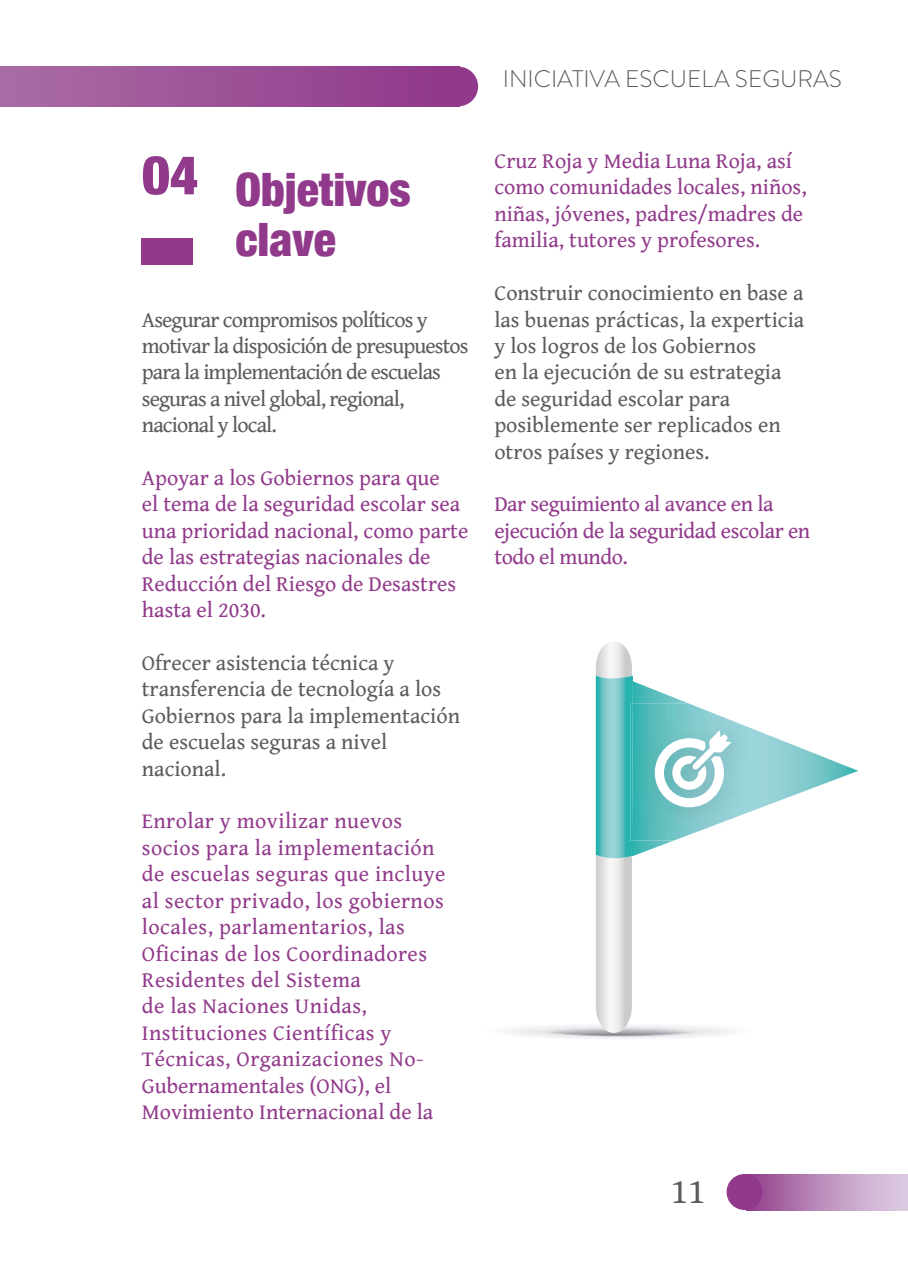
<style>
.page{position:relative;width:908px;height:1282px;background:#fff}
.page>*{position:absolute;margin:0;border:0;box-sizing:border-box;transform-origin:0 0}
.t1{font:900 condensed 54px "Helvetica Neue";color:#913a8b}
.t2{font:900 condensed 46px/49.6px "Helvetica Neue";color:#913a8b}
.t3{font:36px "Gentium Book Basic";color:#5a5b5d}
.t4{font:300 24px "Brandon Grotesque";color:#5a5b5d}
.t5{font:22px/26.4px "Gentium Book Basic";letter-spacing:.02em;color:#913a8b}
.t6{font:22px/26.4px "Gentium Book Basic";color:#5a5b5d}
.t7{font:22px/26.4px "Gentium Book Basic";color:#913a8b}
.t8{font:22px/26.4px "Gentium Book Basic";letter-spacing:-.04em;color:#5a5b5d}
.t9{font:22px/26.4px "Gentium Book Basic";letter-spacing:-.02em;color:#913a8b}
</style>
<div class="page">
<div style="left:0;top:67px;width:459px;height:39px;background:linear-gradient(to right,#aa6ca5,#903789)"></div>
<div style="left:438px;top:67px;width:40px;height:39px;background:#913a8b;border-radius:50%"></div>
<div style="left:746px;top:1173px;width:161px;height:36px;background:linear-gradient(to right,#94448e,#e2d6e8)"></div>
<div style="left:726px;top:1173px;width:36px;height:36px;background:#913a8b;border-radius:50%"></div>
<div style="left:142px;top:239px;width:51px;height:26px;background:#913a8b"></div>
<svg style="left:505px;top:641px;width:352px;height:398px"></svg>
<h1 class="t1" style="left:142px;top:131px;width:58px">04</h1>
<h2 class="t2" style="left:235px;top:163px;width:177px">Objetivos clave</h2>
<p class="t8" style="left:142px;top:305px;width:328px">Asegurar compromisos políticos y motivar la disposición de presupuestos para la implementación de escuelas seguras a nivel global, regional, nacional y local.</p>
<p class="t7" style="left:142px;top:464px;width:328px">Apoyar a los Gobiernos para que<br>el tema de la seguridad escolar sea una prioridad nacional, como parte de las estrategias nacionales de<br>Reducción del Riesgo de Desastres hasta el 2030.</p>
<p class="t6" style="left:142px;top:649px;width:319px">Ofrecer asistencia técnica y transferencia de tecnología a los<br>Gobiernos para la implementación de escuelas seguras a nivel nacional.</p>
<p class="t5" style="left:142px;top:807px;width:305px">Enrolar y movilizar nuevos socios para la implementación de escuelas seguras que incluye al sector privado, los gobiernos locales, parlamentarios, las<br>Oficinas de los Coordinadores<br>Residentes del Sistema<br>de las Naciones Unidas,<br>Instituciones Científicas y<br>Técnicas, Organizaciones No-<br>Gubernamentales (ONG), el<br>Movimiento Internacional de la</p>
<p class="t4" style="left:502px;top:62px;width:340px">INICIATIVA ESCUELA SEGURAS</p>
<p class="t7" style="left:494px;top:147px;width:314px">Cruz Roja y Media Luna Roja, así como comunidades locales, niños, niñas, jóvenes, padres/madres de familia, tutores y profesores.</p>
<p class="t6" style="left:494px;top:279px;width:311px">Construir conocimiento en base a las buenas prácticas, la experticia y los logros de los Gobiernos<br>en la ejecución de su estrategia de seguridad escolar para posiblemente ser replicados en otros países y regiones.</p>
<p class="t9" style="left:494px;top:490px;width:317px">Dar seguimiento al avance en la ejecución de la seguridad escolar en todo el mundo.</p>
<h3 class="t3" style="left:670px;top:1164px;width:36px">11</h3>
</div>
